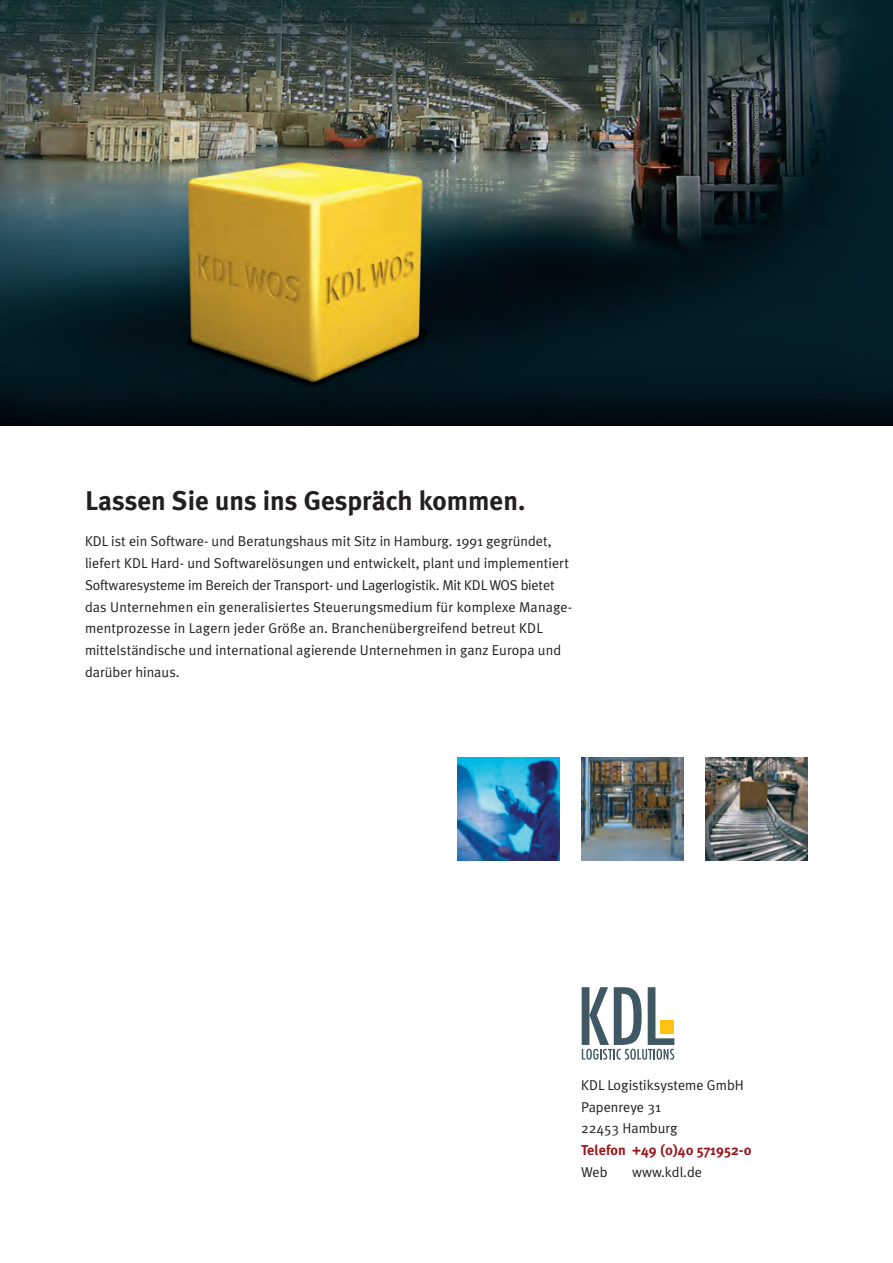
<style>
.page{position:relative;width:893px;height:1263px;background:#fff}
.page>*{position:absolute;margin:0;border:0;box-sizing:border-box;transform-origin:0 0}
.t1{font:700 27px "Meta Plus";color:#231f20}
.t2{font:14.25px/21.8px "Meta Plus Normal";letter-spacing:.005em;color:#231f20}
.t3{font:700 14.25px "Meta Plus";color:#981a1e}
</style>
<div class="page">
<img style="left:0;top:0;width:893px;height:425px">
<img style="left:581px;top:757px;width:103px;height:103px">
<img style="left:705px;top:757px;width:103px;height:103px">
<img style="left:457px;top:757px;width:103px;height:103px">
<svg style="left:582px;top:987px;width:92px;height:73px"></svg>
<h1 class="t1" style="left:85px;top:490px;width:442px">Lassen Sie uns ins Gespräch kommen.</h1>
<p class="t2" style="left:85px;top:532px;width:489px">KDL ist ein Software- und Beratungshaus mit Sitz in Hamburg. 1991 gegründet, liefert KDL Hard- und Softwarelösungen und entwickelt, plant und implementiert Softwaresysteme im Bereich der Transport- und Lagerlogistik. Mit KDL WOS bietet das Unternehmen ein generalisiertes Steuerungsmedium für komplexe Manage&shy;mentprozesse in Lagern jeder Größe an. Branchenübergreifend betreut KDL mittelständische und international agierende Unternehmen in ganz Europa und darüber hinaus.</p>
<p class="t2" style="left:581px;top:1075px;width:164px">KDL Logistiksysteme GmbH<br>Papenreye 31<br>22453 Hamburg</p>
<p class="t3" style="left:581px;top:1145px;width:172px">Telefon +49 (0)40 571952-0</p>
<p class="t2" style="left:581px;top:1162px;width:28px">Web</p>
<p class="t2" style="left:632px;top:1162px;width:71px">www.kdl.de</p>
</div>
